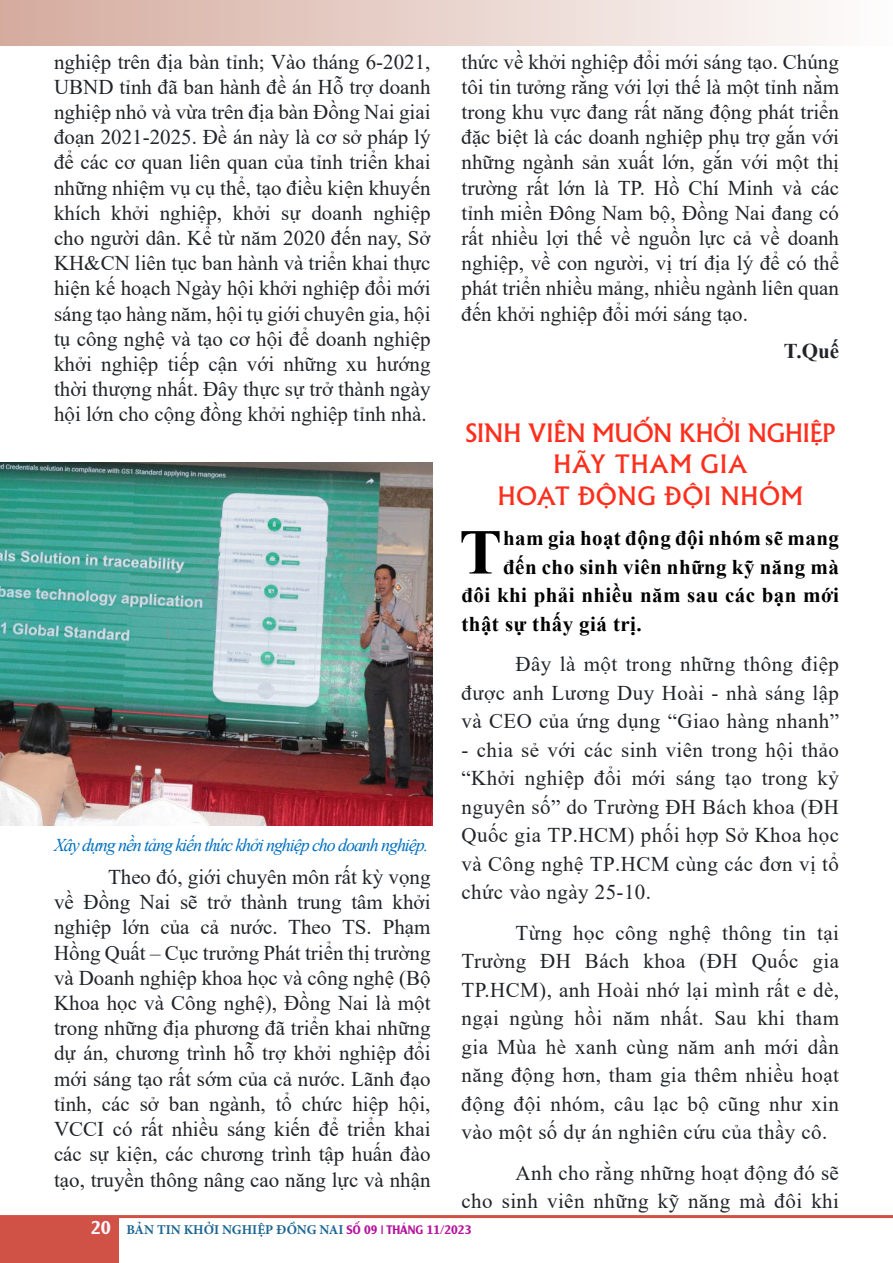
<style>
.page{position:relative;width:893px;height:1263px;background:#fff}
.page>*{position:absolute;margin:0;border:0;box-sizing:border-box;transform-origin:0 0}
.t1{font:700 64.05px "Times New Roman";color:#000}
.t2{font:27px/31.5px "UTM Khuccamta";letter-spacing:-.015em;color:#ff2f1d;text-align:center}
.t3{font:21px/25.2px "Times New Roman";letter-spacing:.02em;color:#212529;text-align:justify}
.t4{font:700 21px "Times New Roman";letter-spacing:.02em;color:#000}
.t5{font:700 21px "Times New Roman";color:#212529}
.t6{font:italic 18px "Times New Roman";letter-spacing:-.06em;color:#0070c0}
.t7{font:700 13.5px "Minion Pro";color:#1b6591}
.s1{font-family:"UTM Alexander";font-weight:400;font-size:18px;color:#fff6ff}
.s2{font-family:"UTM Alexander";font-weight:400;font-size:12px;color:#b7139e}
</style>
<div class="page">
<div style="left:0;top:0;width:892px;height:46px;background:linear-gradient(to right,#d5ab9e,#fefdfd)"></div>
<hr style="left:0;top:1215px;width:893px;height:3px;background:#d15145">
<div style="left:0;top:1217px;width:118px;height:46px;background:#d05145"></div>
<img style="left:0;top:463px;width:433px;height:363px">
<p class="t3" style="left:54px;top:48px;width:378px">nghiệp trên địa bàn tỉnh; Vào tháng 6-2021, UBND tỉnh đã ban hành đề án Hỗ trợ doanh nghiệp nhỏ và vừa trên địa bàn Đồng Nai giai đoạn 2021-2025. Đề án này là cơ sở pháp lý để các cơ quan liên quan của tỉnh triển khai những nhiệm vụ cụ thể, tạo điều kiện khuyến khích khởi nghiệp, khởi sự doanh nghiệp cho người dân. Kể từ năm 2020 đến nay, Sở KH&amp;CN liên tục ban hành và triển khai thực hiện kế hoạch Ngày hội khởi nghiệp đổi mới sáng tạo hàng năm, hội tụ giới chuyên gia, hội tụ công nghệ và tạo cơ hội để doanh nghiệp khởi nghiệp tiếp cận với những xu hướng thời thượng nhất. Đây thực sự trở thành ngày hội lớn cho cộng đồng khởi nghiệp tỉnh nhà.</p>
<p class="t6" style="left:54px;top:833px;width:376px">Xây dựng nền tảng kiến thức khởi nghiệp cho doanh nghiệp.</p>
<p class="t3" style="left:54px;top:864px;width:378px;text-indent:54px">Theo đó, giới chuyên môn rất kỳ vọng về Đồng Nai sẽ trở thành trung tâm khởi nghiệp lớn của cả nước. Theo TS. Phạm Hồng Quất – Cục trưởng Phát triển thị trường và Doanh nghiệp khoa học và công nghệ (Bộ Khoa học và Công nghệ), Đồng Nai là một trong những địa phương đã triển khai những dự án, chương trình hỗ trợ khởi nghiệp đổi mới sáng tạo rất sớm của cả nước. Lãnh đạo tỉnh, các sở ban ngành, tổ chức hiệp hội, VCCI có rất nhiều sáng kiến để triển khai các sự kiện, các chương trình tập huấn đào tạo, truyền thông nâng cao năng lực và nhận</p>
<p class="t3" style="left:461px;top:48px;width:379px">thức về khởi nghiệp đổi mới sáng tạo. Chúng tôi tin tưởng rằng với lợi thế là một tỉnh nằm trong khu vực đang rất năng động phát triển đặc biệt là các doanh nghiệp phụ trợ gắn với những ngành sản xuất lớn, gắn với một thị trường rất lớn là TP. Hồ Chí Minh và các tỉnh miền Đông Nam bộ, Đồng Nai đang có rất nhiều lợi thế về nguồn lực cả về doanh nghiệp, về con người, vị trí địa lý để có thể phát triển nhiều mảng, nhiều ngành liên quan đến khởi nghiệp đổi mới sáng tạo.</p>
<p class="t5" style="left:784px;top:336px;width:57px">T.Quế</p>
<p class="t2" style="left:465px;top:415px;width:372px">SINH VIÊN MUỐN KHỞI NGHIỆP<br>HÃY THAM GIA<br>HOẠT ĐỘNG ĐỘI NHÓM</p>
<h1 class="t1" style="left:459px;top:506px;width:44px">T</h1>
<p class="t4" style="left:503px;top:523px;width:337px">ham gia hoạt động đội nhóm sẽ mang</p>
<p class="t4" style="left:503px;top:551px;width:337px">đến cho sinh viên những kỹ năng mà</p>
<p class="t4" style="left:461px;top:580px;width:379px">đôi khi phải nhiều năm sau các bạn mới</p>
<p class="t4" style="left:461px;top:608px;width:182px">thật sự thấy giá trị.</p>
<p class="t3" style="left:461px;top:649px;width:379px;line-height:28.5px;text-indent:54px">Đây là một trong những thông điệp được anh Lương Duy Hoài - nhà sáng lập và CEO của ứng dụng “Giao hàng nhanh”</p>
<p class="t3" style="left:461px;top:735px;width:379px;line-height:28.5px">- chia sẻ với các sinh viên trong hội thảo “Khởi nghiệp đổi mới sáng tạo trong kỷ nguyên số” do Trường ĐH Bách khoa (ĐH Quốc gia TP.HCM) phối hợp Sở Khoa học và Công nghệ TP.HCM cùng các đơn vị tổ chức vào ngày 25-10.</p>
<p class="t3" style="left:461px;top:917px;width:379px;line-height:28.5px;text-indent:54px">Từng học công nghệ thông tin tại Trường ĐH Bách khoa (ĐH Quốc gia TP.HCM), anh Hoài nhớ lại mình rất e dè, ngại ngùng hồi năm nhất. Sau khi tham gia Mùa hè xanh cùng năm anh mới dần năng động hơn, tham gia thêm nhiều hoạt động đội nhóm, câu lạc bộ cũng như xin vào một số dự án nghiên cứu của thầy cô.</p>
<p class="t3" style="left:461px;top:1157px;width:379px;line-height:28.5px;text-align:right">Anh cho rằng những hoạt động đó sẽ<br>cho sinh viên những kỹ năng mà đôi khi</p>
<p class="t7" style="left:91px;top:1220px;width:382px"><span class="s1">20</span> BẢN TIN KHỞI NGHIỆP ĐỒNG NAI <span class="s2">SỐ 09 | THÁNG 11/2023</span></p>
</div>
